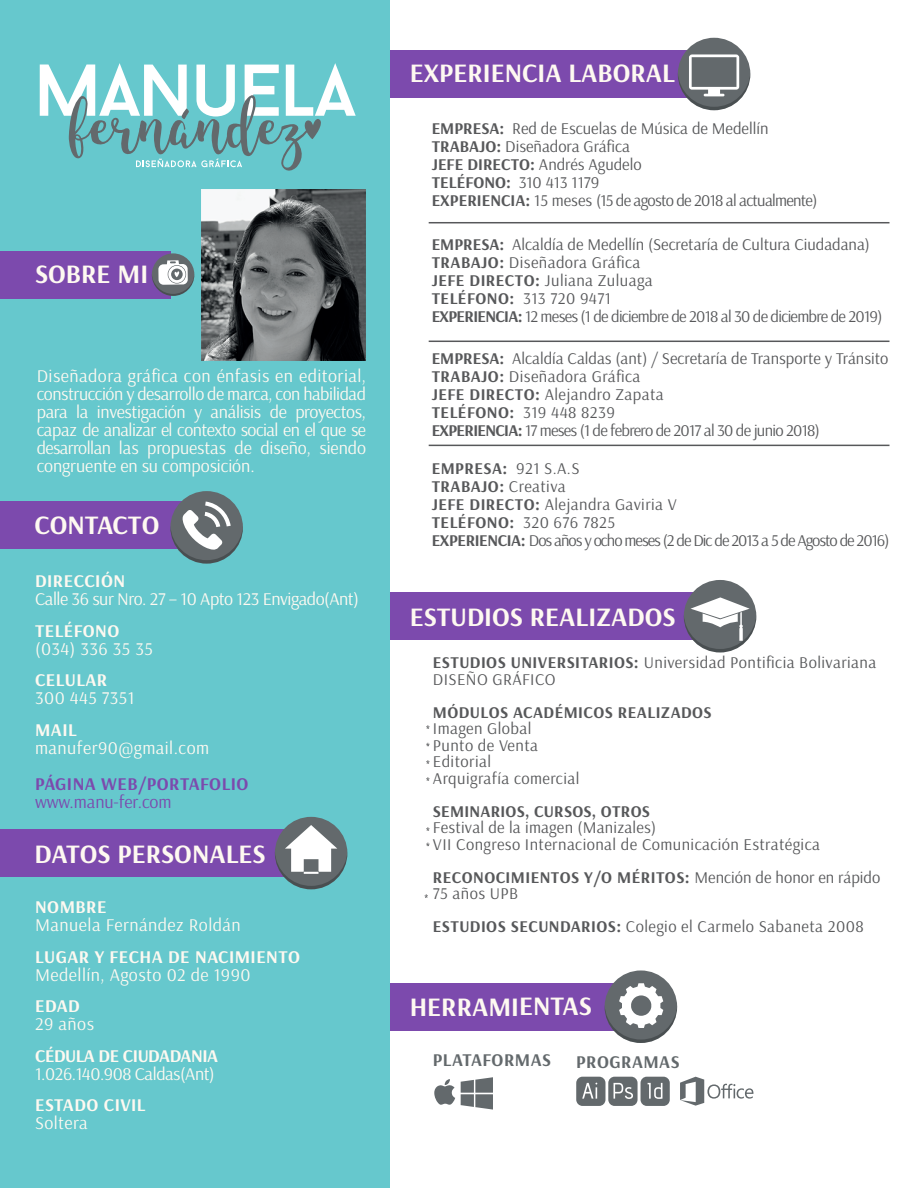
<style>
.page{position:relative;width:918px;height:1188px;background:#fff}
.page>*{position:absolute;margin:0;border:0;box-sizing:border-box;transform-origin:0 0}
.t1{font:73.2px "Baron Neue";letter-spacing:-.025em;color:#fff}
.t2{font:700 26.7px "Arsenal";color:#fef9f1}
.t3{font:18px/18px "Arsenal";letter-spacing:-.005em;color:#fef9f1;text-align:justify}
.t4{font:18px "Arsenal";letter-spacing:.025em;color:#fef9f1}
.t5{font:700 18px "Arsenal";letter-spacing:.025em;color:#fef9f1}
.t6{font:18px "Arsenal";letter-spacing:-.025em;color:#fef9f1}
.t7{font:700 18px "Arsenal";letter-spacing:.025em;color:#7c4aad}
.t8{font:700 18px "Arsenal";letter-spacing:.025em;color:#63696c}
.t9{font:700 18px "Arsenal";letter-spacing:-.025em;color:#fef9f1}
.t10{font:18px "Arsenal";letter-spacing:-.005em;color:#7c4aad}
.t11{font:16.5px/18px "Arsenal";letter-spacing:.005em;color:#57585a}
.t12{font:16.5px/16.5px "Arsenal";letter-spacing:.025em;color:#57585a}
.t13{font:16.5px/18px "Arsenal";letter-spacing:-.06em;color:#57585a}
.t14{font:700 16.5px "Arsenal";letter-spacing:.025em;color:#57585a}
.s1{font-weight:700}
</style>
<div class="page">
<div style="left:390px;top:592px;width:308px;height:48px;background:#7c4aad"></div>
<div style="left:390px;top:50px;width:308px;height:48px;background:#7c4aad"></div>
<div style="left:389px;top:983px;width:227px;height:48px;background:#7c4aad"></div>
<div style="left:0;top:0;width:390px;height:1188px;background:#66c8cd"></div>
<img style="left:201px;top:189px;width:164px;height:171px">
<div style="left:0;top:251px;width:170px;height:48px;background:#7c4aad"></div>
<div style="left:152px;top:253px;width:42px;height:43px;background:#63696c;border-radius:50%"></div>
<svg style="left:152px;top:260px;width:42px;height:36px"></svg>
<div style="left:684px;top:580px;width:72px;height:72px;background:#63696c;border-radius:50%"></div>
<svg style="left:684px;top:597px;width:72px;height:55px"></svg>
<div style="left:0;top:501px;width:182px;height:48px;background:#7c4aad"></div>
<div style="left:170px;top:491px;width:73px;height:73px;background:#63696c;border-radius:50%"></div>
<svg style="left:170px;top:502px;width:73px;height:62px"></svg>
<div style="left:678px;top:38px;width:72px;height:72px;background:#63696c;border-radius:50%"></div>
<svg style="left:678px;top:54px;width:72px;height:56px"></svg>
<div style="left:605px;top:970px;width:72px;height:73px;background:#63696c;border-radius:50%"></div>
<svg style="left:605px;top:983px;width:72px;height:60px"></svg>
<div style="left:0;top:829px;width:288px;height:48px;background:#7c4aad"></div>
<div style="left:275px;top:817px;width:72px;height:72px;background:#63696c;border-radius:50%"></div>
<svg style="left:275px;top:825px;width:72px;height:64px"></svg>
<svg style="left:434px;top:1079px;width:21px;height:26px"></svg>
<svg style="left:461px;top:1077px;width:32px;height:33px"></svg>
<svg style="left:576px;top:1077px;width:94px;height:29px;background:#828689"></svg>
<svg style="left:680px;top:1077px;width:73px;height:29px"></svg>
<svg style="left:426px;top:725px;width:4px;height:4px"></svg>
<svg style="left:426px;top:760px;width:4px;height:4px"></svg>
<svg style="left:426px;top:777px;width:4px;height:4px"></svg>
<svg style="left:426px;top:827px;width:4px;height:4px"></svg>
<svg style="left:69px;top:95px;width:252px;height:76px"></svg>
<hr style="left:429px;top:222px;width:461px;height:1px;background:#57585a">
<hr style="left:429px;top:341px;width:461px;height:1px;background:#57585a">
<hr style="left:429px;top:445px;width:461px;height:1px;background:#57585a">
<h1 class="t1" style="left:34px;top:44px;width:323px">MANUELA</h1>
<h2 class="t2" style="left:35px;top:257px;width:115px">SOBRE MI</h2>
<p class="t3" style="left:37px;top:367px;width:331px">Diseñadora gráfica con énfasis en editorial, construcción y desarrollo de marca, con habilidad para la investigación y análisis de proyectos, capaz de analizar el contexto social en el que se desarrollan las propuestas de diseño, siendo congruente en su composición.</p>
<h2 class="t2" style="left:34px;top:509px;width:127px">CONTACTO</h2>
<p class="t5" style="left:35px;top:570px;width:92px">DIRECCIÓN</p>
<p class="t6" style="left:35px;top:588px;width:325px">Calle 36 sur Nro. 27 – 10 Apto 123 Envigado(Ant)</p>
<p class="t5" style="left:35px;top:619px;width:86px">TELÉFONO</p>
<p class="t4" style="left:35px;top:638px;width:119px">(034) 336 35 35</p>
<p class="t5" style="left:35px;top:669px;width:74px">CELULAR</p>
<p class="t4" style="left:35px;top:687px;width:101px">300 445 7351</p>
<p class="t5" style="left:35px;top:718px;width:43px">MAIL</p>
<p class="t4" style="left:35px;top:737px;width:176px">manufer90@gmail.com</p>
<p class="t7" style="left:35px;top:772px;width:215px">PÁGINA WEB/PORTAFOLIO</p>
<p class="t10" style="left:35px;top:791px;width:138px">www.manu-fer.com</p>
<h2 class="t2" style="left:34px;top:838px;width:233px">DATOS PERSONALES</h2>
<p class="t5" style="left:35px;top:896px;width:73px">NOMBRE</p>
<p class="t4" style="left:35px;top:914px;width:207px">Manuela Fernández Roldán</p>
<p class="t5" style="left:35px;top:945px;width:266px">LUGAR Y FECHA DE NACIMIENTO</p>
<p class="t4" style="left:35px;top:964px;width:217px">Medellín, Agosto 02 de 1990</p>
<p class="t5" style="left:35px;top:995px;width:46px">EDAD</p>
<p class="t3" style="left:35px;top:1015px;width:60px">29 años</p>
<p class="t9" style="left:35px;top:1044px;width:185px">CÉDULA DE CIUDADANIA</p>
<p class="t6" style="left:35px;top:1063px;width:181px">1.026.140.908 Caldas(Ant)</p>
<p class="t5" style="left:35px;top:1094px;width:112px">ESTADO CIVIL</p>
<p class="t4" style="left:35px;top:1112px;width:54px">Soltera</p>
<h2 class="t2" style="left:410px;top:57px;width:267px">EXPERIENCIA LABORAL</h2>
<p class="t11" style="left:432px;top:120px;width:387px"><span class="s1">EMPRESA:</span> Red de Escuelas de Música de Medellín <span class="s1">TRABAJO:</span> Diseñadora Gráfica<br><span class="s1">JEFE DIRECTO:</span> Andrés Agudelo<br><span class="s1">TELÉFONO:</span> 310 413 1179<br><span class="s1">EXPERIENCIA:</span> 15 meses (15 de agosto de 2018 al actualmente)</p>
<p class="t11" style="left:432px;top:236px;width:452px"><span class="s1">EMPRESA:</span> Alcaldía de Medellín (Secretaría de Cultura Ciudadana)<br><span class="s1">TRABAJO:</span> Diseñadora Gráfica<br><span class="s1">JEFE DIRECTO:</span> Juliana Zuluaga<br><span class="s1">TELÉFONO:</span> 313 720 9471<br><span class="s1">EXPERIENCIA:</span> 12 meses (1 de diciembre de 2018 al 30 de diciembre de 2019)</p>
<p class="t11" style="left:432px;top:350px;width:458px"><span class="s1">EMPRESA:</span> Alcaldía Caldas (ant) / Secretaría de Transporte y Tránsito <span class="s1">TRABAJO:</span> Diseñadora Gráfica<br><span class="s1">JEFE DIRECTO:</span> Alejandro Zapata<br><span class="s1">TELÉFONO:</span> 319 448 8239<br><span class="s1">EXPERIENCIA:</span> 17 meses (1 de febrero de 2017 al 30 de junio 2018)</p>
<p class="t13" style="left:432px;top:459px;width:459px"><span class="s1">EMPRESA:</span> 921 S.A.S<br><span class="s1">TRABAJO:</span> Creativa<br><span class="s1">JEFE DIRECTO:</span> Alejandra Gaviria V<br><span class="s1">TELÉFONO:</span> 320 676 7825<br><span class="s1">EXPERIENCIA:</span> Dos años y ocho meses (2 de Dic de 2013 a 5 de Agosto de 2016)</p>
<h2 class="t2" style="left:410px;top:601px;width:268px">ESTUDIOS REALIZADOS</h2>
<p class="t12" style="left:433px;top:655px;width:445px"><span class="s1">ESTUDIOS UNIVERSITARIOS:</span> Universidad Pontificia Bolivariana<br>DISEÑO GRÁFICO</p>
<p class="t14" style="left:433px;top:702px;width:280px">MÓDULOS ACADÉMICOS REALIZADOS</p>
<p class="t12" style="left:433px;top:721px;width:148px">Imagen Global<br>Punto de Venta<br>Editorial<br>Arquigrafía comercial</p>
<p class="t14" style="left:433px;top:801px;width:219px">SEMINARIOS, CURSOS, OTROS</p>
<p class="t12" style="left:433px;top:820px;width:389px">Festival de la imagen (Manizales)<br>VII Congreso Internacional de Comunicación Estratégica</p>
<p class="t12" style="left:433px;top:869px;width:449px"><span class="s1">RECONOCIMIENTOS Y/O MÉRITOS:</span> Mención de honor en rápido<br>75 años UPB</p>
<p class="t12" style="left:433px;top:919px;width:432px"><span class="s1">ESTUDIOS SECUNDARIOS:</span> Colegio el Carmelo Sabaneta 2008</p>
<h2 class="t2" style="left:410px;top:990px;width:184px">HERRAMIENTAS</h2>
<p class="t8" style="left:433px;top:1049px;width:120px">PLATAFORMAS</p>
<p class="t8" style="left:576px;top:1050px;width:105px">PROGRAMAS</p>
</div>
